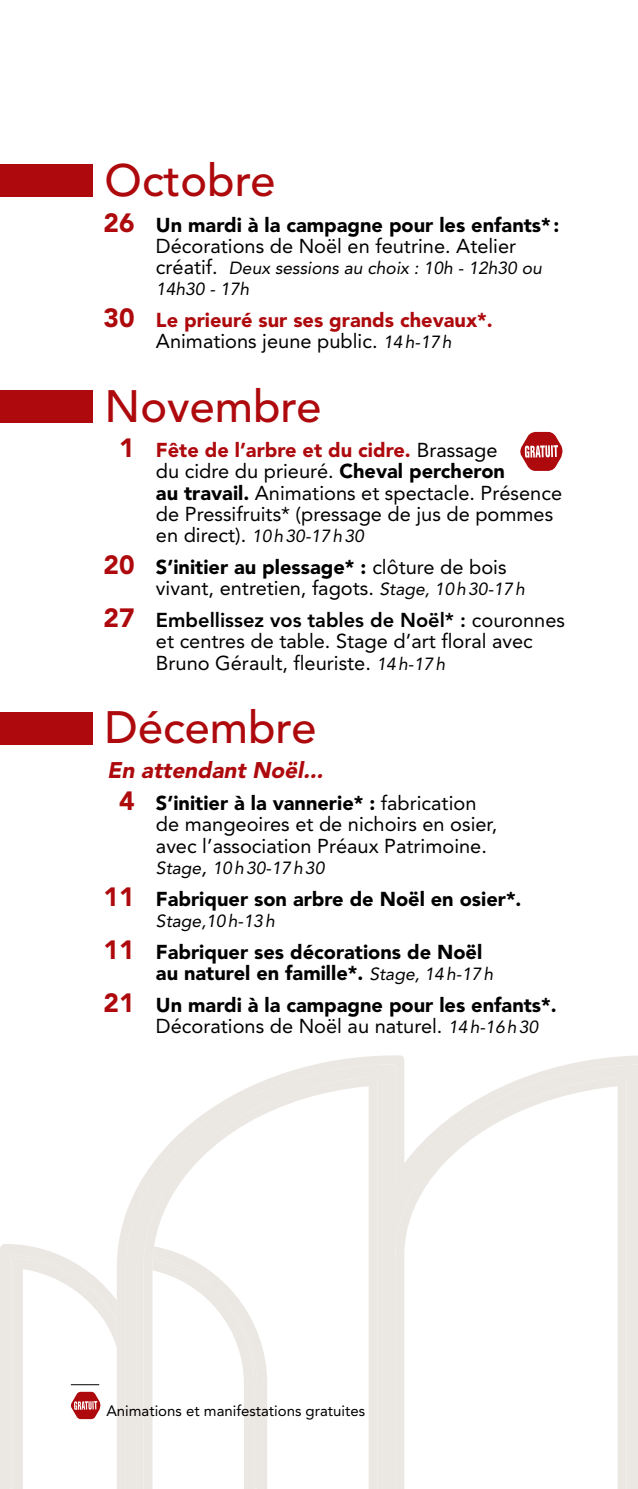
<style>
.page{position:relative;width:638px;height:1489px;background:#fff}
.page>*{position:absolute;margin:0;border:0;box-sizing:border-box;transform-origin:0 0}
.t1{font:500 45px "Avenir";color:#ae0a0d}
.t2{font:italic 900 22.5px "Avenir";color:#ae0a0d}
.t3{font:20px/21.2px "Avenir";color:#000}
.t4{font:900 20px/21.2px "Avenir";color:#000}
.t5{font:900 20px/21.2px "Avenir";color:#ae0a0d;text-align:center}
.t6{font:italic 17.5px/21.2px "Avenir";color:#000}
.t7{font:15px "Avenir";color:#000}
.s1{font-weight:900;font-size:26.25px;color:#ae0a0d}
.s2{font-weight:900}
.s3{font-style:normal;font-size:20px}
.s4{font-size:26.25px}
.s5{font-weight:400;color:#000}
.s6{font-weight:400;font-style:italic;font-size:17.5px;color:#000}
.s7{font-weight:900;color:#ae0a0d}
.s8{font-style:italic;font-size:17.5px}
.s9{font-weight:800}
.s10{font-size:20px}
.s11{font-size:26.25px;color:#ae0a0d}
.s12{font-weight:400;font-style:italic;font-size:17.5px}
.s13{font-weight:400}
</style>
<div class="page">
<svg style="left:0;top:1244px;width:117px;height:244px"></svg>
<svg style="left:117px;top:1055px;width:521px;height:433px"></svg>
<svg style="left:70px;top:1391px;width:32px;height:27px"></svg>
<svg style="left:71px;top:1384px;width:28px;height:1px"></svg>
<svg style="left:520px;top:432px;width:43px;height:39px"></svg>
<div style="left:0;top:164px;width:92px;height:33px;background:#ae0a0d"></div>
<div style="left:0;top:390px;width:92px;height:33px;background:#ae0a0d"></div>
<div style="left:0;top:711px;width:92px;height:33px;background:#ae0a0d"></div>
<h1 class="t1" style="left:105px;top:154px;width:172px">Octobre</h1>
<p class="t3" style="left:104px;top:214px;width:457px;text-align:center"><span class="s1">26</span> <span class="s2">Un mardi à la campagne pour les enfants* :<br></span>Décorations de Noël en feutrine. Atelier</p>
<p class="t6" style="left:156px;top:257px;width:387px"><span class="s3">créatif.</span> Deux sessions au choix : 10h - 12h30 ou<br>14h30 - 17h</p>
<p class="t5" style="left:104px;top:309px;width:390px"><span class="s4">30</span> Le prieuré sur ses grands chevaux*.<br><span class="s5">Animations jeune public.</span> <span class="s6">14 h-17 h</span></p>
<h1 class="t1" style="left:105px;top:380px;width:218px">Novembre</h1>
<p class="t3" style="left:156px;top:439px;width:408px;text-indent:-37px"><span class="s1">1</span> <span class="s7">Fête de l’arbre et du cidre.</span> Brassage<br>du cidre du prieuré. <span class="s2">Cheval percheron<br>au travail.</span> Animations et spectacle. Présence de Pressifruits* (pressage de jus de pommes</p>
<p class="t6" style="left:156px;top:525px;width:209px"><span class="s3">en direct).</span> 10 h 30-17 h 30</p>
<p class="t3" style="left:156px;top:556px;width:370px;text-indent:-52px"><span class="s1">20</span> <span class="s2">S’initier au plessage* :</span> clôture de bois vivant, entretien, fagots. <span class="s8">Stage, 10 h 30-17 h</span></p>
<p class="t3" style="left:156px;top:609px;width:410px;text-indent:-52px"><span class="s1">27</span> <span class="s9">Embellissez vos tables de Noël* :</span> couronnes et centres de table. Stage d’art floral avec<br>Bruno Gérault, fleuriste. <span class="s8">14 h-17 h</span></p>
<h1 class="t1" style="left:105px;top:701px;width:213px">Décembre</h1>
<p class="t2" style="left:107px;top:756px;width:222px">En attendant Noël...</p>
<p class="t3" style="left:156px;top:792px;width:343px;text-indent:-37px"><span class="s1">4</span> <span class="s2">S’initier à la vannerie* :</span> fabrication de mangeoires et de nichoirs en osier, avec l’association Préaux Patrimoine.</p>
<p class="t6" style="left:156px;top:857px;width:170px">Stage<span class="s10">,</span> 10 h 30-17 h 30</p>
<p class="t4" style="left:104px;top:888px;width:419px"><span class="s11">11</span> Fabriquer son arbre de Noël en osier*.</p>
<p class="t6" style="left:156px;top:910px;width:120px">Stage,10 h-13 h</p>
<p class="t4" style="left:156px;top:941px;width:339px;text-indent:-52px"><span class="s11">11</span> Fabriquer ses décorations de Noël au naturel en famille*. <span class="s12">Stage, 14 h-17 h</span></p>
<p class="t4" style="left:156px;top:994px;width:402px;text-indent:-52px"><span class="s11">21</span> Un mardi à la campagne pour les enfants*.<br><span class="s13">Décorations de Noël au naturel.</span> <span class="s12">14 h-16 h 30</span></p>
<p class="t7" style="left:106px;top:1401px;width:260px">Animations et manifestations gratuites</p>
</div>
